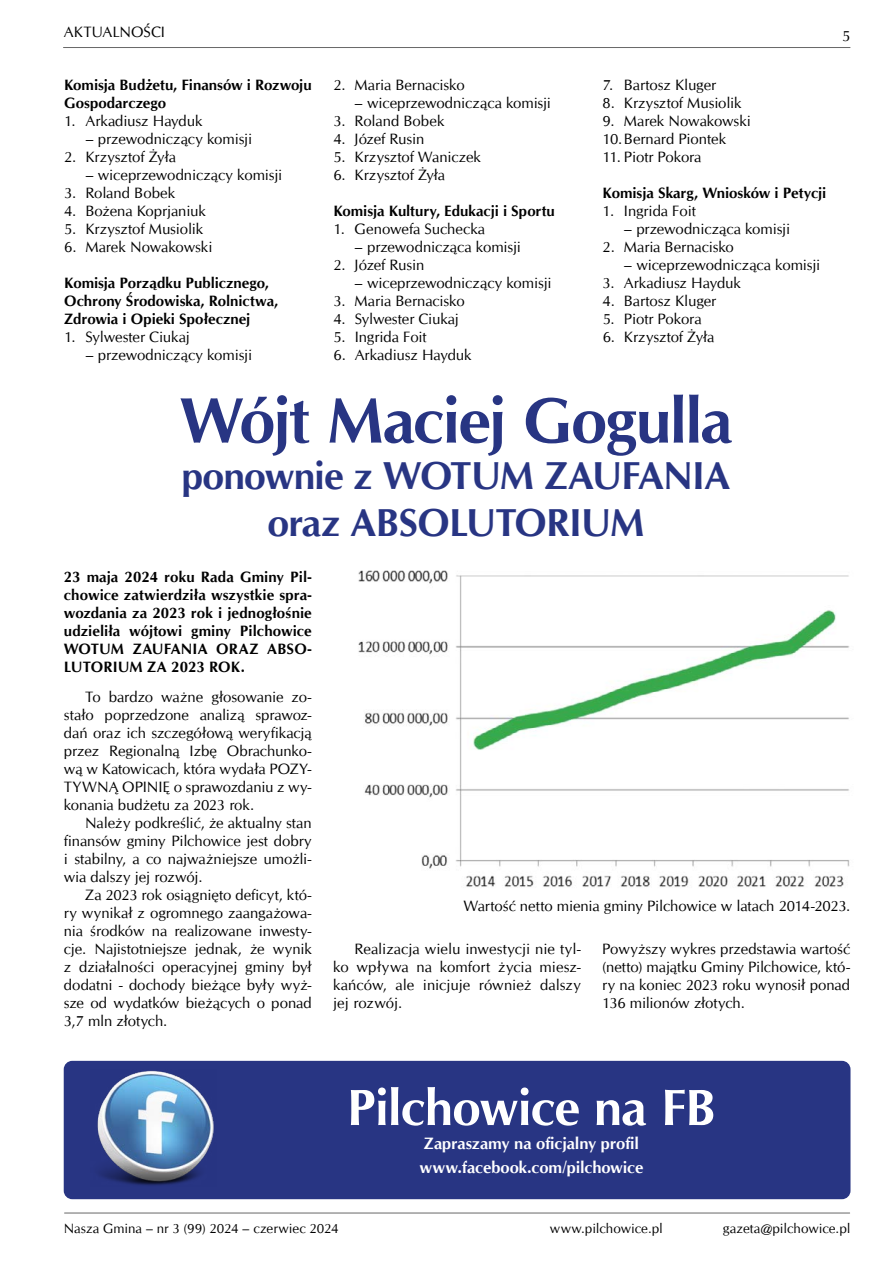
<style>
.page{position:relative;width:893px;height:1263px;background:#fff}
.page>*{position:absolute;margin:0;border:0;box-sizing:border-box;transform-origin:0 0}
.t1{font:700 64.5px "CG Omega";letter-spacing:-.03em;color:#283583}
.t2{font:700 51px "CG Omega";letter-spacing:-.02em;color:#fff}
.t3{font:700 39px/46.8px "CG Omega";letter-spacing:-.025em;color:#283583;text-align:center}
.t4{font:700 16.5px/24px "CG Omega";letter-spacing:-.01em;color:#fff}
.t5{font:15px/18px "CG Omega";letter-spacing:-.005em;color:#000;text-align:justify}
.t6{font:700 15px/18px "CG Omega";color:#000}
.t7{font:13.5px "CG Omega";letter-spacing:-.005em;color:#000}
</style>
<div class="page">
<hr style="left:65px;top:1212px;width:785px;height:1px;background:#000">
<hr style="left:63px;top:47px;width:787px;height:1px;background:#000">
<div style="left:64px;top:1061px;width:786px;height:138px;background:#283583;border-radius:9px"></div>
<img style="left:97px;top:1070px;width:117px;height:116px">
<img style="left:358px;top:570px;width:492px;height:317px">
<p class="t5" style="left:64px;top:23px;width:103px">AKTUALNOŚCI</p>
<p class="t5" style="left:842px;top:27px;width:10px">5</p>
<p class="t6" style="left:64px;top:76px;width:249px">Komisja Budżetu, Finansów i Rozwoju<br>Gospodarczego</p>
<p class="t5" style="left:64px;top:112px;width:140px">1. Arkadiusz Hayduk</p>
<p class="t5" style="left:85px;top:130px;width:168px">– przewodniczący komisji</p>
<p class="t5" style="left:64px;top:148px;width:113px">2. Krzysztof Żyła</p>
<p class="t5" style="left:85px;top:166px;width:198px">– wiceprzewodniczący komisji</p>
<p class="t5" style="left:64px;top:184px;width:113px">3. Roland Bobek</p>
<p class="t5" style="left:64px;top:202px;width:143px">4. Bożena Koprjaniuk</p>
<p class="t5" style="left:64px;top:220px;width:141px">5. Krzysztof Musiolik</p>
<p class="t5" style="left:64px;top:238px;width:150px">6. Marek Nowakowski</p>
<p class="t6" style="left:64px;top:274px;width:216px">Komisja Porządku Publicznego,<br>Ochrony Środowiska, Rolnictwa,<br>Zdrowia i Opieki Społecznej</p>
<p class="t5" style="left:64px;top:328px;width:127px">1. Sylwester Ciukaj</p>
<p class="t5" style="left:85px;top:346px;width:168px">– przewodniczący komisji</p>
<p class="t5" style="left:333px;top:76px;width:133px">2. Maria Bernacisko</p>
<p class="t5" style="left:355px;top:94px;width:198px">– wiceprzewodnicząca komisji</p>
<p class="t5" style="left:333px;top:112px;width:113px">3. Roland Bobek</p>
<p class="t5" style="left:333px;top:130px;width:93px">4. Józef Rusin</p>
<p class="t5" style="left:333px;top:148px;width:149px">5. Krzysztof Waniczek</p>
<p class="t5" style="left:333px;top:166px;width:113px">6. Krzysztof Żyła</p>
<p class="t6" style="left:333px;top:202px;width:223px">Komisja Kultury, Edukacji i Sportu</p>
<p class="t5" style="left:333px;top:220px;width:153px">1. Genowefa Suchecka</p>
<p class="t5" style="left:355px;top:238px;width:168px">– przewodnicząca komisji</p>
<p class="t5" style="left:333px;top:256px;width:93px">2. Józef Rusin</p>
<p class="t5" style="left:355px;top:274px;width:198px">– wiceprzewodniczący komisji</p>
<p class="t5" style="left:333px;top:292px;width:133px">3. Maria Bernacisko</p>
<p class="t5" style="left:333px;top:310px;width:127px">4. Sylwester Ciukaj</p>
<p class="t5" style="left:333px;top:328px;width:95px">5. Ingrida Foit</p>
<p class="t5" style="left:333px;top:346px;width:140px">6. Arkadiusz Hayduk</p>
<p class="t5" style="left:603px;top:76px;width:115px">7. Bartosz Kluger</p>
<p class="t5" style="left:603px;top:94px;width:141px">8. Krzysztof Musiolik</p>
<p class="t5" style="left:603px;top:112px;width:150px">9. Marek Nowakowski<br>10.Bernard Piontek</p>
<p class="t5" style="left:603px;top:148px;width:100px">11. Piotr Pokora</p>
<p class="t6" style="left:603px;top:184px;width:225px">Komisja Skarg, Wniosków i Petycji</p>
<p class="t5" style="left:603px;top:202px;width:95px">1. Ingrida Foit</p>
<p class="t5" style="left:624px;top:220px;width:168px">– przewodnicząca komisji</p>
<p class="t5" style="left:603px;top:238px;width:133px">2. Maria Bernacisko</p>
<p class="t5" style="left:624px;top:256px;width:198px">– wiceprzewodnicząca komisji</p>
<p class="t5" style="left:603px;top:274px;width:140px">3. Arkadiusz Hayduk</p>
<p class="t5" style="left:603px;top:292px;width:115px">4. Bartosz Kluger</p>
<p class="t5" style="left:603px;top:310px;width:100px">5. Piotr Pokora</p>
<p class="t5" style="left:603px;top:328px;width:113px">6. Krzysztof Żyła</p>
<h1 class="t1" style="left:179px;top:380px;width:555px">Wójt Maciej Gogulla</h1>
<h3 class="t3" style="left:182px;top:453px;width:550px">ponownie z WOTUM ZAUFANIA oraz ABSOLUTORIUM</h3>
<p class="t6" style="left:64px;top:568px;width:249px;text-align:justify">23 maja 2024 roku Rada Gminy Pil&shy;chowice zatwierdziła wszystkie spra&shy;wozdania za 2023 rok i jednogłośnie udzieliła wójtowi gminy Pilchowice WOTUM ZAUFANIA ORAZ ABSO-LUTORIUM ZA 2023 ROK.</p>
<p class="t5" style="left:64px;top:688px;width:249px;text-indent:21px">To bardzo ważne głosowanie zo&shy;stało poprzedzone analizą sprawoz&shy;dań oraz ich szczegółową weryfikacją przez Regionalną Izbę Obrachunko&shy;wą w Katowicach, która wydała POZY-TYWNĄ OPINIĘ o sprawozdaniu z wy&shy;konania budżetu za 2023 rok.</p>
<p class="t5" style="left:64px;top:814px;width:249px;text-indent:21px">Należy podkreślić, że aktualny stan finansów gminy Pilchowice jest dobry i stabilny, a co najważniejsze umożli&shy;wia dalszy jej rozwój.</p>
<p class="t5" style="left:64px;top:886px;width:249px;text-indent:21px">Za 2023 rok osiągnięto deficyt, któ&shy;ry wynikał z ogromnego zaangażowa&shy;nia środków na realizowane inwesty&shy;cje. Najistotniejsze jednak, że wynik z działalności operacyjnej gminy był dodatni - dochody bieżące były wyż&shy;sze od wydatków bieżących o ponad 3,7 mln złotych.</p>
<p class="t5" style="left:463px;top:897px;width:389px">Wartość netto mienia gminy Pilchowice w latach 2014-2023.</p>
<p class="t5" style="left:333px;top:940px;width:249px;text-indent:21px">Realizacja wielu inwestycji nie tyl&shy;ko wpływa na komfort życia miesz&shy;kańców, ale inicjuje również dalszy jej rozwój.</p>
<p class="t5" style="left:602px;top:940px;width:249px">Powyższy wykres przedstawia wartość (netto) majątku Gminy Pilchowice, któ&shy;ry na koniec 2023 roku wynosił ponad 136 milionów złotych.</p>
<h2 class="t2" style="left:347px;top:1075px;width:371px">Pilchowice na FB</h2>
<p class="t4" style="left:419px;top:1131px;width:225px">Zapraszamy na oficjalny profil www.facebook.com/pilchowice</p>
<p class="t7" style="left:64px;top:1220px;width:276px">Nasza Gmina – nr 3 (99) 2024 – czerwiec 2024</p>
<p class="t7" style="left:550px;top:1220px;width:115px">www.pilchowice.pl</p>
<p class="t7" style="left:723px;top:1220px;width:129px">gazeta@pilchowice.pl</p>
</div>
